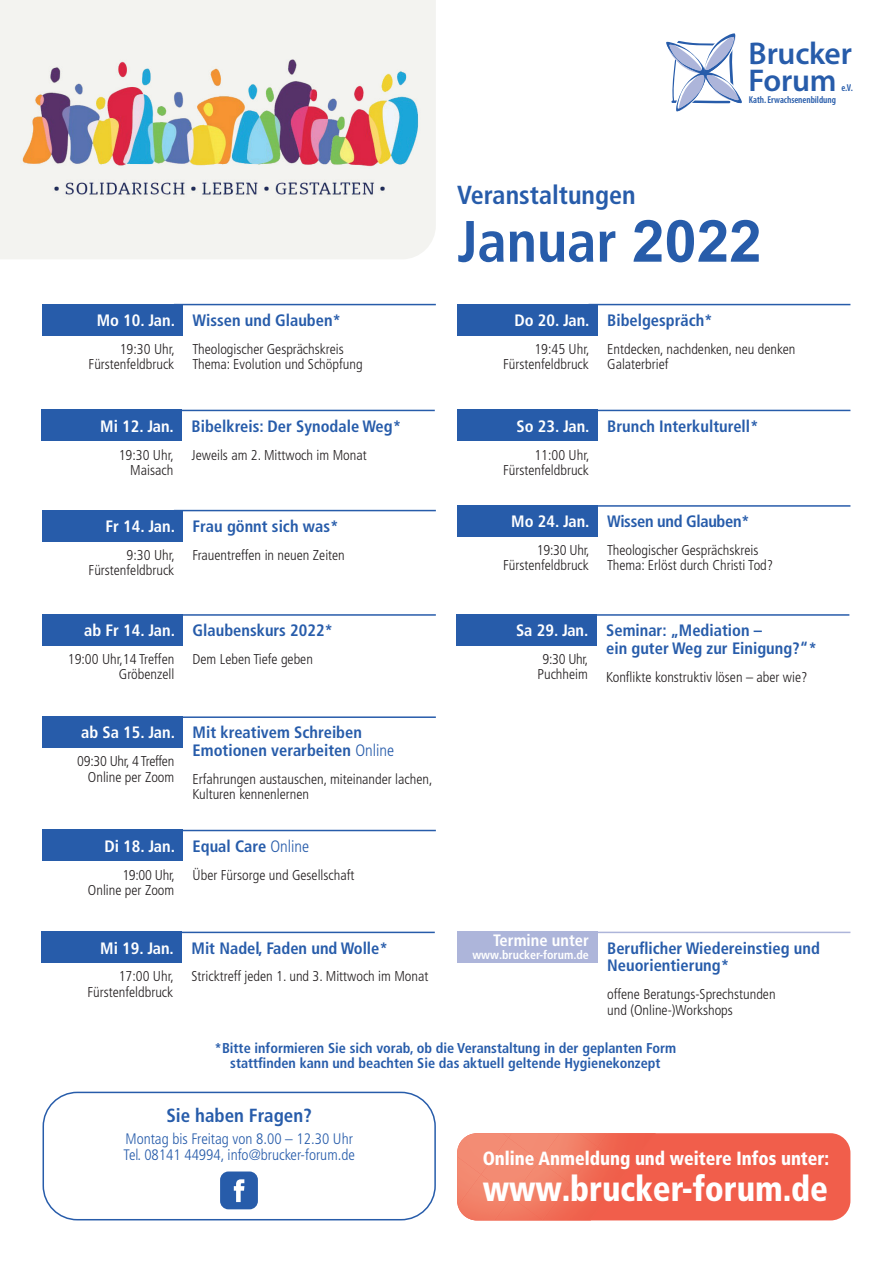
<style>
.page{position:relative;width:893px;height:1263px;background:#fff}
.page>*{position:absolute;margin:0;border:0;box-sizing:border-box;transform-origin:0 0}
.t1{font:700 condensed 58.2px "Frutiger LT Pro";color:#275caa}
.t2{font:900 condensed 35.4px "Frutiger LT Pro";letter-spacing:-.005em;color:#fff;scale:.94 1}
.t3{font:600 31.5px/27.8px "Myriad Pro";letter-spacing:-.01em;color:#275caa}
.t4{font:700 condensed 26.1px "Frutiger LT Pro";color:#275caa}
.t5{font:900 condensed 19.05px "Frutiger LT Pro";color:#fff;scale:.94 1}
.t6{font:700 condensed 18.9px "Frutiger LT Pro";color:#275caa}
.t7{font:700 condensed 16.5px/17.9px "Frutiger LT Pro";color:#275caa}
.t8{font:700 condensed 16.5px "Frutiger LT Pro";color:#fff}
.t9{font:700 condensed 16.5px "Frutiger LT Pro";letter-spacing:-.02em;color:#275caa}
.t10{font:300 condensed 15.15px/16.4px "Frutiger LT Pro";color:#275caa}
.t11{font:300 condensed 14.25px/15.5px "Frutiger LT Pro";color:#231f20;text-align:right}
.t12{font:700 condensed 14.25px/15.5px "Frutiger LT Pro";color:#275caa;text-align:center}
.t13{font:600 condensed 9.9px "Myriad Pro";letter-spacing:-.005em;color:#275caa}
.s1{font-family:"Arial";font-stretch:normal}
.s2{font-weight:300}
</style>
<div class="page">
<svg style="left:666px;top:33px;width:76px;height:79px"></svg>
<div style="left:457px;top:1133px;width:393px;height:87px;background:#f15e4b;border-radius:20px"></div>
<img style="left:598px;top:1133px;width:58px;height:14px">
<img style="left:508px;top:1133px;width:31px;height:4px">
<img style="left:539px;top:1133px;width:59px;height:27px">
<img style="left:570px;top:1147px;width:36px;height:37px">
<img style="left:457px;top:1133px;width:51px;height:23px">
<div style="left:481px;top:1137px;width:58px;height:37px;background:#f38c74"></div>
<img style="left:512px;top:1160px;width:58px;height:37px">
<img style="left:543px;top:1184px;width:46px;height:36px">
<img style="left:457px;top:1156px;width:24px;height:49px">
<img style="left:458px;top:1174px;width:54px;height:46px">
<img style="left:495px;top:1197px;width:48px;height:23px">
<div style="left:43px;top:1092px;width:393px;height:128px;border:2px solid #275caa;border-radius:34px"></div>
<svg style="left:220px;top:1171px;width:38px;height:38px"></svg>
<img style="left:0;top:0;width:436px;height:259px">
<div style="left:457px;top:932px;width:140px;height:31px;background:#adb5da"></div>
<hr style="left:588px;top:932px;width:262px;height:1px;background:#adb5da">
<div style="left:43px;top:716px;width:140px;height:32px;background:#275caa"></div>
<hr style="left:174px;top:716px;width:262px;height:2px;background:#275caa">
<div style="left:456px;top:614px;width:140px;height:31px;background:#275caa"></div>
<hr style="left:587px;top:614px;width:262px;height:2px;background:#275caa">
<div style="left:43px;top:304px;width:140px;height:31px;background:#275caa"></div>
<hr style="left:174px;top:304px;width:262px;height:1px;background:#275caa">
<div style="left:41px;top:410px;width:141px;height:31px;background:#275caa"></div>
<hr style="left:173px;top:410px;width:262px;height:1px;background:#275caa">
<div style="left:41px;top:932px;width:141px;height:31px;background:#275caa"></div>
<hr style="left:173px;top:932px;width:262px;height:1px;background:#275caa">
<div style="left:457px;top:304px;width:140px;height:31px;background:#275caa"></div>
<hr style="left:588px;top:304px;width:262px;height:1px;background:#275caa">
<div style="left:457px;top:410px;width:140px;height:31px;background:#275caa"></div>
<hr style="left:588px;top:410px;width:262px;height:1px;background:#275caa">
<div style="left:43px;top:510px;width:140px;height:31px;background:#275caa"></div>
<hr style="left:174px;top:510px;width:262px;height:1px;background:#275caa">
<div style="left:43px;top:614px;width:140px;height:31px;background:#275caa"></div>
<hr style="left:174px;top:614px;width:262px;height:2px;background:#275caa">
<div style="left:43px;top:830px;width:140px;height:31px;background:#275caa"></div>
<hr style="left:174px;top:830px;width:262px;height:1px;background:#275caa">
<div style="left:457px;top:505px;width:140px;height:31px;background:#275caa"></div>
<hr style="left:588px;top:505px;width:262px;height:2px;background:#275caa">
<h3 class="t3" style="left:749px;top:38px;width:105px">Brucker<br>Forum</h3>
<p class="t13" style="left:841px;top:82px;width:13px">e.V.</p>
<p class="t13" style="left:749px;top:94px;width:89px">Kath. Erwachsenenbildung</p>
<h3 class="t4" style="left:457px;top:179px;width:180px">Veranstaltungen</h3>
<h1 class="t1" style="left:457px;top:207px;width:306px">Januar <span class="s1">2022</span></h1>
<p class="t8" style="left:97px;top:310px;width:80px">Mo 10. Jan.</p>
<p class="t11" style="left:89px;top:341px;width:88px">19:30 Uhr,<br>Fürstenfeldbruck</p>
<p class="t7" style="left:193px;top:311px;width:150px">Wissen und Glauben*</p>
<p class="t11" style="left:193px;top:341px;width:171px;text-align:left">Theologischer Gesprächskreis<br>Thema: Evolution und Schöpfung</p>
<p class="t8" style="left:100px;top:416px;width:75px">Mi 12. Jan.</p>
<p class="t11" style="left:119px;top:447px;width:57px">19:30 Uhr,<br>Maisach</p>
<p class="t7" style="left:192px;top:417px;width:211px">Bibelkreis: Der Synodale Weg*</p>
<p class="t11" style="left:192px;top:447px;width:177px">Jeweils am 2. Mittwoch im Monat</p>
<p class="t8" style="left:106px;top:516px;width:71px">Fr 14. Jan.</p>
<p class="t11" style="left:89px;top:547px;width:88px">9:30 Uhr,<br>Fürstenfeldbruck</p>
<p class="t7" style="left:193px;top:517px;width:147px">Frau gönnt sich was*</p>
<p class="t11" style="left:193px;top:547px;width:154px">Frauentreffen in neuen Zeiten</p>
<p class="t8" style="left:514px;top:310px;width:77px">Do 20. Jan.</p>
<p class="t11" style="left:503px;top:341px;width:88px">19:45 Uhr,<br>Fürstenfeldbruck</p>
<p class="t7" style="left:607px;top:311px;width:107px">Bibelgespräch*</p>
<p class="t11" style="left:607px;top:341px;width:190px;text-align:left">Entdecken, nachdenken, neu denken<br>Galaterbrief</p>
<p class="t8" style="left:516px;top:416px;width:75px">So 23. Jan.</p>
<p class="t11" style="left:503px;top:447px;width:88px">11:00 Uhr,<br>Fürstenfeldbruck</p>
<p class="t8" style="left:511px;top:511px;width:80px">Mo 24. Jan.</p>
<p class="t11" style="left:503px;top:542px;width:88px">19:30 Uhr,<br>Fürstenfeldbruck</p>
<p class="t7" style="left:607px;top:417px;width:153px">Brunch Interkulturell*</p>
<p class="t9" style="left:607px;top:511px;width:144px">Wissen und Glauben*</p>
<p class="t11" style="left:607px;top:542px;width:167px;text-align:left">Theologischer Gesprächskreis<br>Thema: Erlöst durch Christi Tod?</p>
<p class="t8" style="left:84px;top:620px;width:92px">ab Fr 14. Jan.</p>
<p class="t11" style="left:68px;top:651px;width:108px">19:00 Uhr,14 Treffen<br>Gröbenzell</p>
<p class="t8" style="left:81px;top:723px;width:95px">ab Sa 15. Jan.</p>
<p class="t11" style="left:77px;top:754px;width:99px">09:30 Uhr, 4 Treffen<br>Online per Zoom</p>
<p class="t8" style="left:104px;top:836px;width:72px">Di 18. Jan.</p>
<p class="t11" style="left:88px;top:867px;width:88px">19:00 Uhr,<br>Online per Zoom</p>
<p class="t8" style="left:100px;top:938px;width:75px">Mi 19. Jan.</p>
<p class="t11" style="left:87px;top:969px;width:88px">17:00 Uhr,<br>Fürstenfeldbruck</p>
<p class="t7" style="left:193px;top:621px;width:142px">Glaubenskurs 2022*</p>
<p class="t11" style="left:193px;top:651px;width:122px">Dem Leben Tiefe geben</p>
<p class="t7" style="left:193px;top:724px;width:203px">Mit kreativem Schreiben<br>Emotionen verarbeiten <span class="s2">Online</span></p>
<p class="t11" style="left:193px;top:771px;width:241px;text-align:left">Erfahrungen austauschen, miteinander lachen,<br>Kulturen kennenlernen</p>
<p class="t7" style="left:193px;top:837px;width:118px">Equal Care <span class="s2">Online</span></p>
<p class="t11" style="left:193px;top:867px;width:163px">Über Fürsorge und Gesellschaft</p>
<p class="t7" style="left:192px;top:939px;width:198px">Mit Nadel, Faden und Wolle*</p>
<p class="t11" style="left:192px;top:969px;width:238px">Stricktreff jeden 1. und 3. Mittwoch im Monat</p>
<p class="t8" style="left:516px;top:620px;width:74px">Sa 29. Jan.</p>
<p class="t11" style="left:537px;top:651px;width:52px;text-align:center">9:30 Uhr,<br>Puchheim</p>
<p class="t7" style="left:606px;top:621px;width:212px">Seminar: „Mediation –<br>ein guter Weg zur Einigung?“*</p>
<p class="t11" style="left:606px;top:669px;width:203px">Konflikte konstruktiv lösen – aber wie?</p>
<p class="t8" style="left:493px;top:931px;width:97px">Termine unter</p>
<p class="t7" style="left:607px;top:939px;width:214px;text-indent:-135px"><sub>www.brucker-forum.de</sub> Beruflicher Wiedereinstieg und<br>Neuorientierung*</p>
<p class="t11" style="left:607px;top:987px;width:170px;text-align:left">offene Beratungs-Sprechstunden und (Online-)Workshops</p>
<p class="t12" style="left:215px;top:1040px;width:463px">*Bitte informieren Sie sich vorab, ob die Veranstaltung in der geplanten Form stattfinden kann und beachten Sie das aktuell geltende Hygienekonzept</p>
<h3 class="t6" style="left:166px;top:1104px;width:147px">Sie haben Fragen?</h3>
<p class="t10" style="left:123px;top:1130px;width:233px">Montag bis Freitag von 8.00 – 12.30 Uhr<br>Tel. 08141 44994, info@brucker-forum.de</p>
<h3 class="t5" style="left:483px;top:1147px;width:370px">Online Anmeldung und weitere Infos unter:</h3>
<h2 class="t2" style="left:483px;top:1167px;width:369px">www.brucker-forum.de</h2>
</div>
